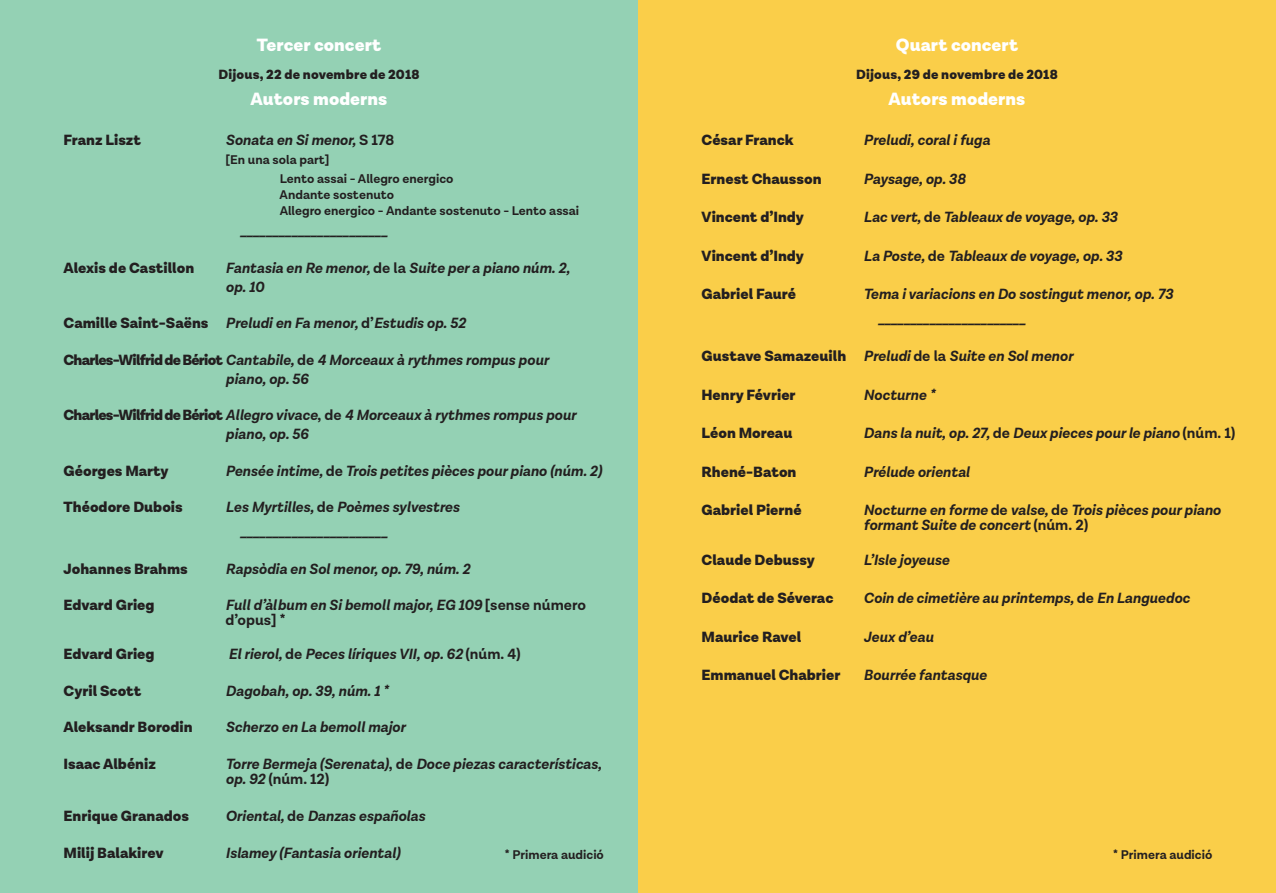
<style>
.page{position:relative;width:1276px;height:893px;background:#fff}
.page>*{position:absolute;margin:0;border:0;box-sizing:border-box;transform-origin:0 0}
.t1{font:900 18px "Lota Grotesque Alt 1";color:#fff}
.t2{font:italic 700 15px/15px "Lota Grotesque Alt 1";color:#231f20}
.t3{font:900 15px "Lota Grotesque Alt 1";color:#231f20}
.t4{font:900 13.5px "Lota Grotesque Alt 1";letter-spacing:.015em;color:#231f20}
.t5{font:700 12.75px "Lota Grotesque Alt 1";color:#231f20}
.s1{font-style:normal}
.s2{font-weight:900;font-style:normal}
</style>
<div class="page">
<div style="left:638px;top:0;width:638px;height:893px;background:#face49"></div>
<div style="left:0;top:0;width:638px;height:893px;background:#94d1b4"></div>
<p class="t1" style="left:257px;top:34px;width:126px">Tercer concert</p>
<p class="t4" style="left:218px;top:67px;width:203px">Dijous, 22 de novembre de 2018</p>
<p class="t1" style="left:251px;top:88px;width:138px">Autors moderns</p>
<p class="t3" style="left:64px;top:131px;width:79px">Franz Liszt</p>
<p class="t2" style="left:226px;top:133px;width:170px">Sonata en Si menor, <span class="s1">S 178</span></p>
<p class="t5" style="left:226px;top:152px;width:105px">[En una sola part]</p>
<p class="t5" style="left:280px;top:171px;width:175px">Lento assai - Allegro energico</p>
<p class="t5" style="left:280px;top:188px;width:116px">Andante sostenuto</p>
<p class="t5" style="left:280px;top:204px;width:301px">Allegro energico - Andante sostenuto - Lento assai</p>
<p class="t2" style="left:240px;top:223px;width:149px">_______________________</p>
<p class="t3" style="left:64px;top:259px;width:132px">Alexis de Castillon</p>
<p class="t2" style="left:226px;top:261px;width:345px">Fantasia en Re menor, <span class="s1">de la</span> Suite per a piano núm. 2,</p>
<p class="t2" style="left:226px;top:280px;width:40px">op. 10</p>
<p class="t2" style="left:64px;top:316px;width:403px"><span class="s2">Camille Saint-Saëns</span> Preludi en Fa menor, <span class="s1">d’</span>Estudis op. 52</p>
<p class="t2" style="left:64px;top:353px;width:487px"><span class="s2">Charles-Wilfrid de Bériot</span> Cantabile, <span class="s1">de</span> 4 Morceaux à rythmes rompus pour</p>
<p class="t2" style="left:226px;top:372px;width:84px">piano, op. 56</p>
<p class="t2" style="left:64px;top:408px;width:514px"><span class="s2">Charles-Wilfrid de Bériot</span> Allegro vivace<span class="s1">, de</span> 4 Morceaux à rythmes rompus pour</p>
<p class="t2" style="left:226px;top:427px;width:84px">piano, op. 56</p>
<p class="t3" style="left:64px;top:462px;width:107px">Géorges Marty</p>
<p class="t2" style="left:226px;top:464px;width:378px">Pensée intime, <span class="s1">de</span> Trois petites pièces pour piano (núm. 2)</p>
<p class="t3" style="left:64px;top:498px;width:121px">Théodore Dubois</p>
<p class="t2" style="left:226px;top:500px;width:235px">Les Myrtilles, <span class="s1">de</span> Poèmes sylvestres</p>
<p class="t2" style="left:240px;top:524px;width:149px">_______________________</p>
<p class="t3" style="left:64px;top:560px;width:126px">Johannes Brahms</p>
<p class="t2" style="left:226px;top:562px;width:246px">Rapsòdia en Sol menor, op. 79, núm. 2</p>
<p class="t3" style="left:64px;top:596px;width:92px">Edvard Grieg</p>
<p class="t2" style="left:226px;top:598px;width:362px">Full d’àlbum en Si bemoll major, EG 109 <span class="s1">[sense número d’opus] *</span></p>
<p class="t3" style="left:64px;top:645px;width:92px">Edvard Grieg</p>
<p class="t2" style="left:229px;top:647px;width:294px">El rierol, <span class="s1">de</span> Peces líriques VII, op. 62 <span class="s1">(núm. 4)</span></p>
<p class="t3" style="left:64px;top:682px;width:79px">Cyril Scott</p>
<p class="t2" style="left:226px;top:684px;width:164px">Dagobah, op. 39, núm. 1 *</p>
<p class="t3" style="left:64px;top:718px;width:131px">Aleksandr Borodin</p>
<p class="t2" style="left:226px;top:720px;width:181px">Scherzo en La bemoll major</p>
<p class="t3" style="left:64px;top:755px;width:94px">Isaac Albéniz</p>
<p class="t2" style="left:226px;top:757px;width:377px">Torre Bermeja (Serenata)<span class="s1">, de</span> Doce piezas características, op. 92 <span class="s1">(núm. 12)</span></p>
<p class="t3" style="left:64px;top:807px;width:127px">Enrique Granados</p>
<p class="t2" style="left:226px;top:809px;width:201px">Oriental, <span class="s1">de</span> Danzas españolas</p>
<p class="t3" style="left:64px;top:844px;width:102px">Milij Balakirev</p>
<p class="t2" style="left:226px;top:846px;width:176px">Islamey (Fantasia oriental)</p>
<p class="t5" style="left:505px;top:848px;width:101px">* Primera audició</p>
<p class="t1" style="left:896px;top:34px;width:124px">Quart concert</p>
<p class="t4" style="left:856px;top:67px;width:203px">Dijous, 29 de novembre de 2018</p>
<p class="t1" style="left:888px;top:88px;width:138px">Autors moderns</p>
<p class="t3" style="left:701px;top:131px;width:94px">César Franck</p>
<p class="t2" style="left:863px;top:133px;width:128px">Preludi, coral i fuga</p>
<p class="t3" style="left:701px;top:170px;width:121px">Ernest Chausson</p>
<p class="t2" style="left:863px;top:172px;width:103px">Paysage, op. 38</p>
<p class="t3" style="left:701px;top:208px;width:104px">Vincent d’Indy</p>
<p class="t2" style="left:863px;top:210px;width:255px">Lac vert, <span class="s1">de</span> Tableaux de voyage, op. 33</p>
<p class="t3" style="left:701px;top:247px;width:104px">Vincent d’Indy</p>
<p class="t2" style="left:863px;top:249px;width:260px">La Poste, <span class="s1">de</span> Tableaux de voyage, op. 33</p>
<p class="t3" style="left:701px;top:285px;width:96px">Gabriel Fauré</p>
<p class="t2" style="left:863px;top:287px;width:311px">Tema i variacions en Do sostingut menor, op. 73</p>
<p class="t2" style="left:878px;top:311px;width:149px">_______________________</p>
<p class="t2" style="left:701px;top:349px;width:373px"><span class="s2">Gustave Samazeuilh</span> Preludi <span class="s1">de la</span> Suite en Sol menor</p>
<p class="t3" style="left:701px;top:386px;width:95px">Henry Février</p>
<p class="t2" style="left:863px;top:388px;width:73px">Nocturne *</p>
<p class="t3" style="left:701px;top:424px;width:92px">Léon Moreau</p>
<p class="t2" style="left:863px;top:426px;width:373px">Dans la nuit, op. 27, <span class="s1">de</span> Deux pieces pour le piano <span class="s1">(núm. 1)</span></p>
<p class="t3" style="left:701px;top:463px;width:96px">Rhené-Baton</p>
<p class="t2" style="left:863px;top:465px;width:107px">Prélude oriental</p>
<p class="t3" style="left:701px;top:501px;width:102px">Gabriel Pierné</p>
<p class="t2" style="left:863px;top:503px;width:359px">Nocturne en forme <span class="s1">de</span> valse, <span class="s1">de</span> Trois pièces pour piano formant Suite de concert <span class="s1">(núm. 2)</span></p>
<p class="t3" style="left:701px;top:551px;width:115px">Claude Debussy</p>
<p class="t2" style="left:863px;top:553px;width:87px">L’Isle joyeuse</p>
<p class="t3" style="left:701px;top:589px;width:133px">Déodat de Séverac</p>
<p class="t2" style="left:863px;top:591px;width:328px">Coin de cimetière au printemps, <span class="s1">de</span> En Languedoc</p>
<p class="t3" style="left:701px;top:628px;width:101px">Maurice Ravel</p>
<p class="t2" style="left:863px;top:630px;width:71px">Jeux d’eau</p>
<p class="t3" style="left:701px;top:666px;width:140px">Emmanuel Chabrier</p>
<p class="t2" style="left:863px;top:668px;width:125px">Bourrée fantasque</p>
<p class="t5" style="left:1113px;top:848px;width:101px">* Primera audició</p>
</div>
